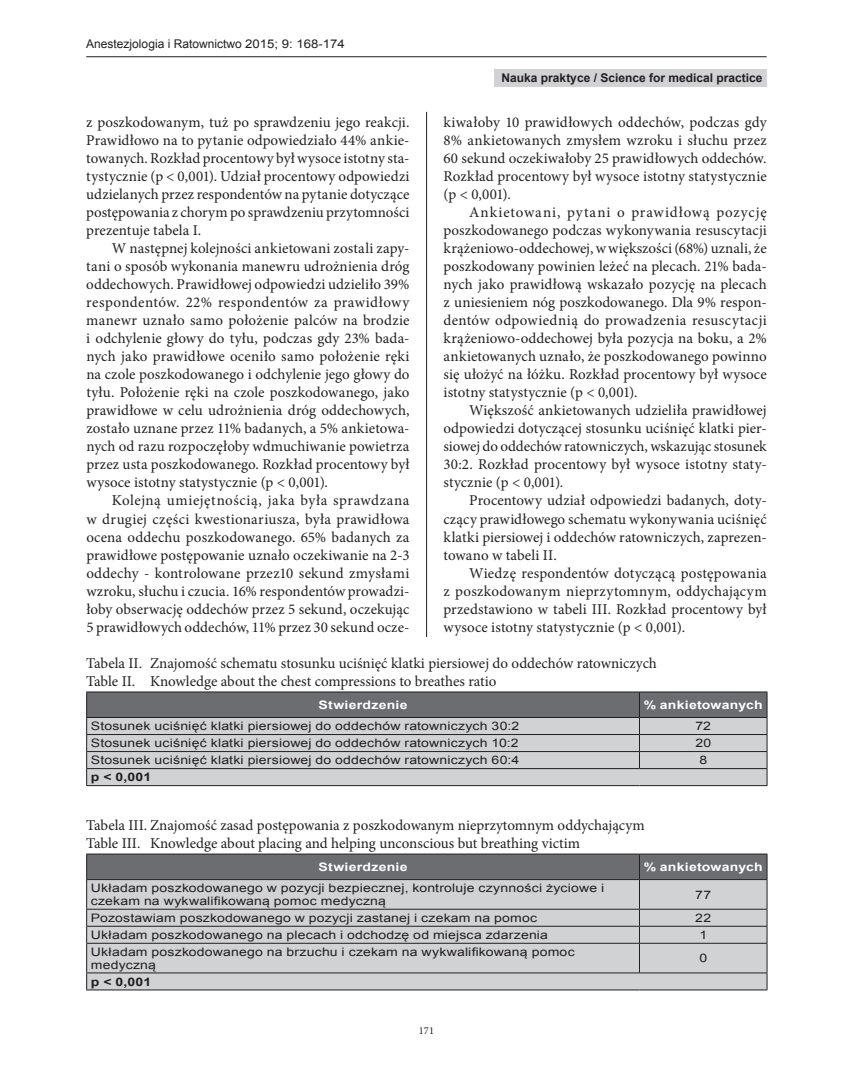
<style>
.page{position:relative;width:853px;height:1066px;background:#fff}
.page>*{position:absolute;margin:0;border:0;box-sizing:border-box;transform-origin:0 0}
.t1{font:15px/18px "Minion Pro";color:#231f20;text-align:justify}
.t2{font:12px "Arial";color:#231f20}
.t3{font:700 12px "Arial";color:#231f20}
.t4{font:11.7px/12.6px "Arial";letter-spacing:.015em;color:#231f20;scale:1.2 1}
.t5{font:700 11.7px "Arial";letter-spacing:.015em;color:#fff;scale:1.2 1}
.t6{font:700 11.7px "Arial";letter-spacing:.01em;color:#231f20;scale:1.2 1}
.t7{font:10.5px "Minion Pro";color:#231f20}
</style>
<div class="page">
<hr style="left:426px;top:112px;width:1px;height:880px;background:#231f20">
<hr style="left:86px;top:56px;width:681px;height:1px;background:#231f20">
<div style="left:495px;top:69px;width:272px;height:17px;background:#d1d2d4"></div>
<div style="left:86px;top:637px;width:681px;height:355px;background:#fff"></div>
<hr style="left:86px;top:691px;width:553px;height:1px;background:#231f20">
<hr style="left:639px;top:691px;width:128px;height:1px;background:#231f20">
<svg style="left:86px;top:692px;width:682px;height:93px;background:#adaeb0"></svg>
<hr style="left:86px;top:785px;width:553px;height:1px;background:#231f20">
<hr style="left:639px;top:785px;width:128px;height:1px;background:#231f20">
<hr style="left:86px;top:853px;width:553px;height:1px;background:#231f20">
<hr style="left:639px;top:853px;width:128px;height:1px;background:#231f20">
<svg style="left:86px;top:854px;width:682px;height:135px;background:#b6b7b9"></svg>
<hr style="left:86px;top:989px;width:553px;height:1px;background:#231f20">
<hr style="left:639px;top:989px;width:128px;height:1px;background:#231f20">
<p class="t2" style="left:86px;top:36px;width:260px">Anestezjologia i Ratownictwo 2015; 9: 168-174</p>
<p class="t3" style="left:502px;top:70px;width:262px">Nauka praktyce / Science for medical practice</p>
<p class="t1" style="left:443px;top:114px;width:325px">kiwałoby 10 prawidłowych oddechów, podczas gdy 8% ankietowanych zmysłem wzroku i słuchu przez 60 sekund oczekiwałoby 25 prawidłowych oddechów.<br>Rozkład procentowy był wysoce istotny statystycznie (p &lt; 0,001).</p>
<p class="t1" style="left:443px;top:204px;width:325px;text-indent:26px">Ankietowani, pytani o prawidłową pozycję poszkodowanego podczas wykonywania resuscytacji krążeniowo-oddechowej, wwiększości (68%) uznali, że poszkodowany powinien leżeć na plecach. 21% bada&shy;nych jako prawidłową wskazało pozycję na plecach z uniesieniem nóg poszkodowanego. Dla 9% respon&shy;dentów odpowiednią do prowadzenia resuscytacji krążeniowo-oddechowej była pozycja na boku, a 2% ankietowanych uznało, że poszkodowanego powinno się ułożyć na łóżku. Rozkład procentowy był wysoce istotny statystycznie (p &lt; 0,001).</p>
<p class="t1" style="left:443px;top:402px;width:325px;text-indent:26px">Większość ankietowanych udzieliła prawidłowej odpowiedzi dotyczącej stosunku uciśnięć klatki pier&shy;siowej do oddechów ratowniczych, wskazując stosunek 30:2. Rozkład procentowy był wysoce istotny staty&shy;stycznie (p &lt; 0,001).</p>
<p class="t1" style="left:444px;top:492px;width:325px;text-indent:26px">Procentowy udział odpowiedzi badanych, doty&shy;czący prawidłowego schematu wykonywania uciśnięć klatki piersiowej i oddechów ratowniczych, zaprezen&shy;towano w tabeli II.</p>
<p class="t1" style="left:443px;top:564px;width:325px;text-indent:26px">Wiedzę respondentów dotyczącą postępowania z poszkodowanym nieprzytomnym, oddychającym przedstawiono w tabeli III. Rozkład procentowy był wysoce istotny statystycznie (p &lt; 0,001).</p>
<p class="t1" style="left:86px;top:654px;width:572px">Tabela II. Znajomość schematu stosunku uciśnięć klatki piersiowej do oddechów ratowniczych<br>Table II. Knowledge about the chest compressions to breathes ratio</p>
<p class="t5" style="left:318px;top:697px;width:76px">Stwierdzenie</p>
<p class="t5" style="left:644px;top:697px;width:101px">% ankietowanych</p>
<p class="t4" style="left:91px;top:720px;width:359px">Stosunek uciśnięć klatki piersiowej do oddechów ratowniczych 30:2</p>
<p class="t4" style="left:695px;top:720px;width:15px">72</p>
<p class="t4" style="left:91px;top:737px;width:358px">Stosunek uciśnięć klatki piersiowej do oddechów ratowniczych 10:2</p>
<p class="t4" style="left:695px;top:737px;width:15px">20</p>
<p class="t4" style="left:91px;top:754px;width:358px">Stosunek uciśnięć klatki piersiowej do oddechów ratowniczych 60:4</p>
<p class="t4" style="left:699px;top:754px;width:8px">8</p>
<p class="t6" style="left:91px;top:769px;width:52px">p &lt; 0,001</p>
<p class="t1" style="left:86px;top:816px;width:560px">Tabela III. Znajomość zasad postępowania z poszkodowanym nieprzytomnym oddychającym<br>Table III. Knowledge about placing and helping unconscious but breathing victim</p>
<p class="t5" style="left:318px;top:859px;width:76px">Stwierdzenie</p>
<p class="t5" style="left:644px;top:859px;width:101px">% ankietowanych</p>
<p class="t4" style="left:91px;top:882px;width:429px">Układam poszkodowanego w pozycji bezpiecznej, kontroluje czynności życiowe i czekam na wykwalifikowaną pomoc medyczną</p>
<p class="t4" style="left:695px;top:888px;width:15px">77</p>
<p class="t4" style="left:91px;top:911px;width:373px">Pozostawiam poszkodowanego w pozycji zastanej i czekam na pomoc</p>
<p class="t4" style="left:695px;top:911px;width:15px">22</p>
<p class="t4" style="left:91px;top:928px;width:382px">Układam poszkodowanego na plecach i odchodzę od miejsca zdarzenia</p>
<p class="t4" style="left:699px;top:928px;width:8px">1</p>
<p class="t4" style="left:91px;top:945px;width:405px">Układam poszkodowanego na brzuchu i czekam na wykwalifikowaną pomoc medyczną</p>
<p class="t4" style="left:699px;top:952px;width:8px">0</p>
<p class="t6" style="left:91px;top:973px;width:52px">p &lt; 0,001</p>
<p class="t1" style="left:86px;top:114px;width:325px">z poszkodowanym, tuż po sprawdzeniu jego reakcji.<br>Prawidłowo na to pytanie odpowiedziało 44% ankie&shy;towanych. Rozkład procentowy był wysoce istotny sta&shy;tystycznie (p &lt; 0,001). Udział procentowy odpowiedzi udzielanych przez respondentów na pytanie dotyczące postępowania z chorym po sprawdzeniu przytomności prezentuje tabela I.</p>
<p class="t1" style="left:86px;top:240px;width:325px;text-indent:25px">W następnej kolejności ankietowani zostali zapy&shy;tani o sposób wykonania manewru udrożnienia dróg oddechowych. Prawidłowej odpowiedzi udzieliło 39% respondentów. 22% respondentów za prawidłowy manewr uznało samo położenie palców na brodzie i odchylenie głowy do tyłu, podczas gdy 23% bada&shy;nych jako prawidłowe oceniło samo położenie ręki na czole poszkodowanego i odchylenie jego głowy do tyłu. Położenie ręki na czole poszkodowanego, jako prawidłowe w celu udrożnienia dróg oddechowych, zostało uznane przez 11% badanych, a 5% ankietowa&shy;nych od razu rozpoczęłoby wdmuchiwanie powietrza przez usta poszkodowanego. Rozkład procentowy był wysoce istotny statystycznie (p &lt; 0,001).</p>
<p class="t1" style="left:86px;top:492px;width:325px;text-indent:26px">Kolejną umiejętnością, jaka była sprawdzana w drugiej części kwestionariusza, była prawidłowa ocena oddechu poszkodowanego. 65% badanych za prawidłowe postępowanie uznało oczekiwanie na 2-3 oddechy - kontrolowane przez10 sekund zmysłami wzroku, słuchu i czucia. 16% respondentów prowadzi&shy;łoby obserwację oddechów przez 5 sekund, oczekując 5 prawidłowych oddechów, 11% przez 30 sekund ocze-</p>
<p class="t7" style="left:419px;top:1023px;width:17px">171</p>
</div>
